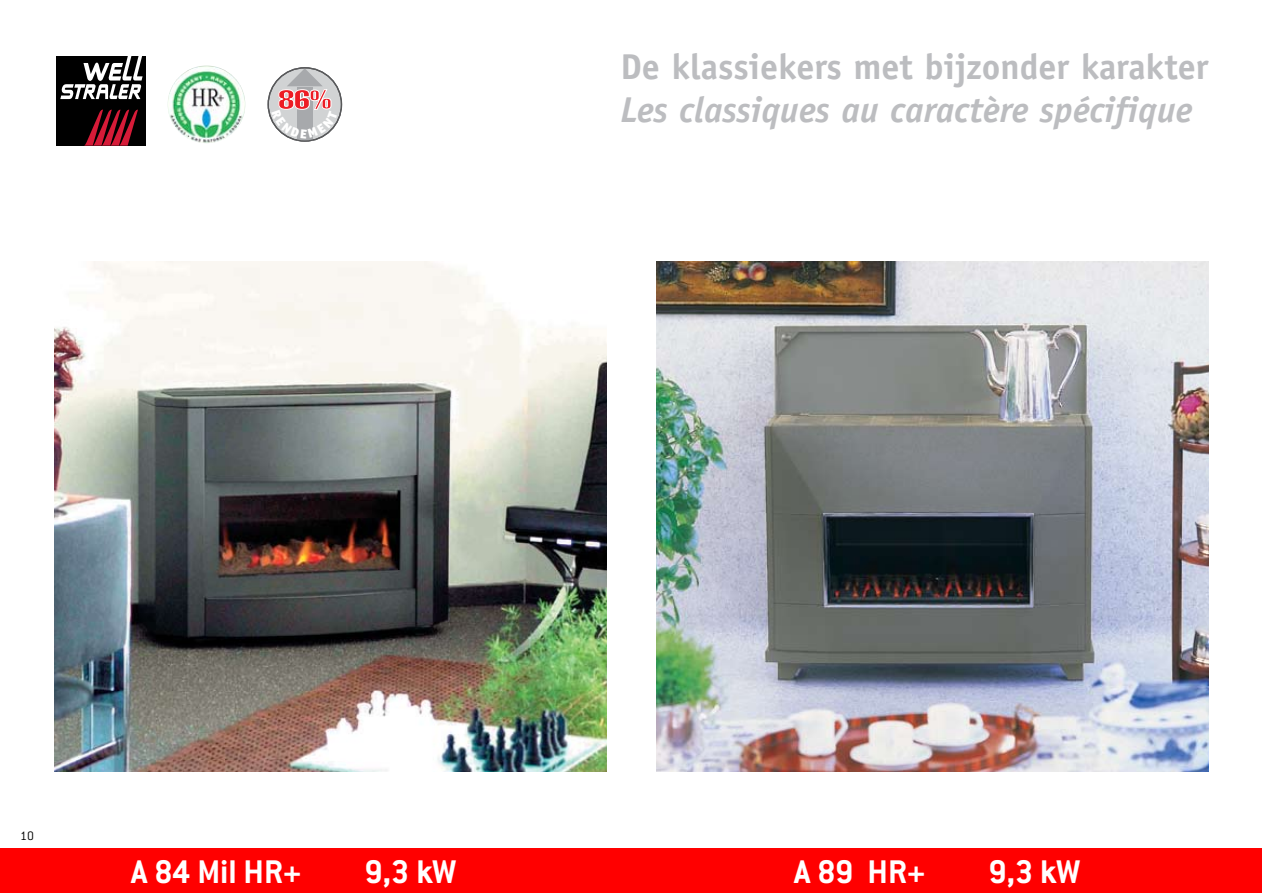
<style>
.page{position:relative;width:1263px;height:893px;background:#fff}
.page>*{position:absolute;margin:0;border:0;box-sizing:border-box;transform-origin:0 0}
.t1{font:italic 700 36px "Officina Sans";color:#bcbdc0}
.t2{font:700 36px "Officina Sans";color:#bcbdc0}
.t3{font:700 36px "Conduit ITC";color:#fff}
.t4{font:extra-condensed 26.7px "Helvetica";color:#ed1c24;scale:1.31 1}
.t5{font:300 13.5px "Conduit ITC";color:#000}
</style>
<div class="page">
<div style="left:0;top:848px;width:1262px;height:45px;background:#f00"></div>
<img style="left:54px;top:261px;width:553px;height:510px">
<img style="left:656px;top:261px;width:553px;height:510px">
<div style="left:56px;top:56px;width:90px;height:90px;background:#000"></div>
<svg style="left:60px;top:56px;width:83px;height:43px"></svg>
<svg style="left:84px;top:110px;width:54px;height:36px"></svg>
<img style="left:168px;top:66px;width:77px;height:77px;border-radius:50%">
<svg style="left:297px;top:139px;width:15px;height:1px"></svg>
<div style="left:268px;top:67px;width:74px;height:75px;border:1px solid #58595b;border-radius:50%"></div>
<svg style="left:271px;top:68px;width:67px;height:71px"></svg>
<p class="t4" style="left:278px;top:83px;width:42px">86%</p>
<p class="t2" style="left:620px;top:44px;width:589px">De klassiekers met bijzonder karakter</p>
<p class="t1" style="left:620px;top:88px;width:573px">Les classiques au caractère spécifique</p>
<p class="t5" style="left:20px;top:829px;width:15px">10</p>
<p class="t3" style="left:131px;top:851px;width:172px">A 84 Mil HR+</p>
<p class="t3" style="left:365px;top:851px;width:93px">9,3 kW</p>
<p class="t3" style="left:794px;top:851px;width:133px">A 89 HR+</p>
<p class="t3" style="left:988px;top:851px;width:93px">9,3 kW</p>
</div>
